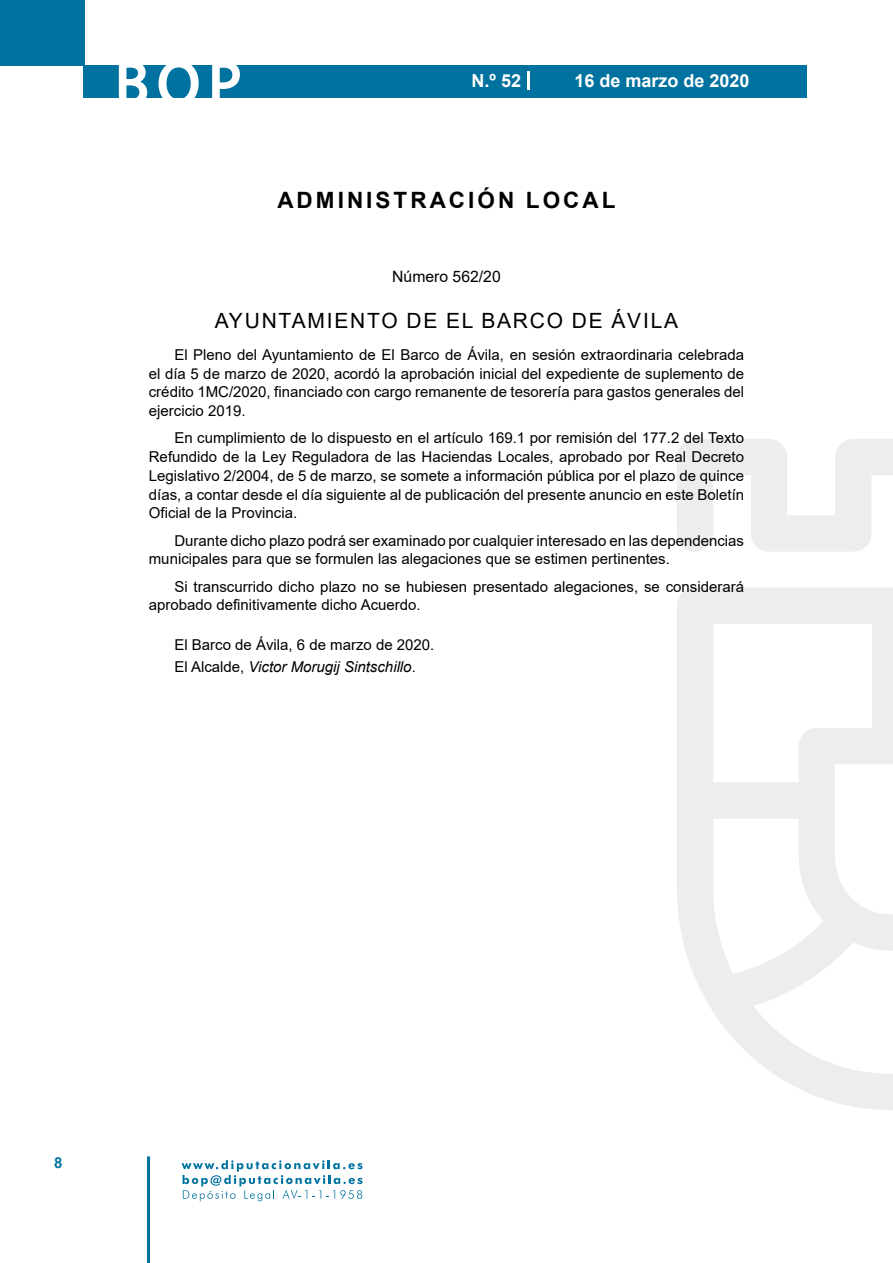
<style>
.page{position:relative;width:893px;height:1263px;background:#fff}
.page>*{position:absolute;margin:0;border:0;box-sizing:border-box;transform-origin:0 0}
.t1{font:500 61.5px "Avant Garde";color:#fff}
.t2{font:700 22.5px "Arial";letter-spacing:.135em;color:#000}
.t3{font:21px "Arial";letter-spacing:.085em;color:#000}
.t4{font:700 18px "Arial";color:#fff}
.t5{font:15.75px "Arial";color:#000}
.t6{font:15px/18.8px "Arial";color:#000}
.t7{font:700 15px "Arial";color:#04739f}
.s1{font-style:italic}
</style>
<div class="page">
<div style="left:0;top:0;width:85px;height:65px;background:#00729f"></div>
<div style="left:84px;top:65px;width:723px;height:33px;background:#00729f"></div>
<svg style="left:118px;top:65px;width:30px;height:33px"></svg>
<svg style="left:158px;top:65px;width:41px;height:33px"></svg>
<svg style="left:212px;top:65px;width:28px;height:33px"></svg>
<svg style="left:182px;top:1160px;width:181px;height:41px"></svg>
<hr style="left:147px;top:1156px;width:3px;height:107px;background:#04739f">
<svg style="left:528px;top:71px;width:2px;height:19px"></svg>
<svg style="left:677px;top:439px;width:216px;height:671px"></svg>
<h1 class="t1" style="left:115px;top:46px;width:128px">BOP</h1>
<p class="t4" style="left:472px;top:68px;width:51px">N.º 52</p>
<p class="t4" style="left:574px;top:68px;width:177px">16 de marzo de 2020</p>
<h2 class="t2" style="left:277px;top:184px;width:340px">ADMINISTRACIÓN LOCAL</h2>
<p class="t5" style="left:392px;top:266px;width:110px">Número 562/20</p>
<h3 class="t3" style="left:215px;top:307px;width:465px">AYUNTAMIENTO DE EL BARCO DE ÁVILA</h3>
<p class="t6" style="left:149px;top:345px;width:597px;text-align:justify;text-indent:26px">El Pleno del Ayuntamiento de El Barco de Ávila, en sesión extraordinaria celebrada el día 5 de marzo de 2020, acordó la aprobación inicial del expediente de suplemento de crédito 1MC/2020, financiado con cargo remanente de tesorería para gastos generales del ejercicio 2019.</p>
<p class="t6" style="left:149px;top:429px;width:597px;text-align:justify;text-indent:26px">En cumplimiento de lo dispuesto en el artículo 169.1 por remisión del 177.2 del Texto Refundido de la Ley Reguladora de las Haciendas Locales, aprobado por Real Decreto Legislativo 2/2004, de 5 de marzo, se somete a información pública por el plazo de quince días, a contar desde el día siguiente al de publicación del presente anuncio en este Boletín Oficial de la Provincia.</p>
<p class="t6" style="left:149px;top:531px;width:597px;text-indent:26px">Durante dicho plazo podrá ser examinado por cualquier interesado en las dependencias municipales para que se formulen las alegaciones que se estimen pertinentes.</p>
<p class="t6" style="left:149px;top:577px;width:597px;text-indent:26px">Si transcurrido dicho plazo no se hubiesen presentado alegaciones, se considerará aprobado definitivamente dicho Acuerdo.</p>
<p class="t6" style="left:174px;top:633px;width:262px;line-height:22.2px">El Barco de Ávila, 6 de marzo de 2020.<br>El Alcalde, <span class="s1">Victor Morugij Sintschillo</span>.</p>
<p class="t7" style="left:54px;top:1152px;width:10px">8</p>
</div>
